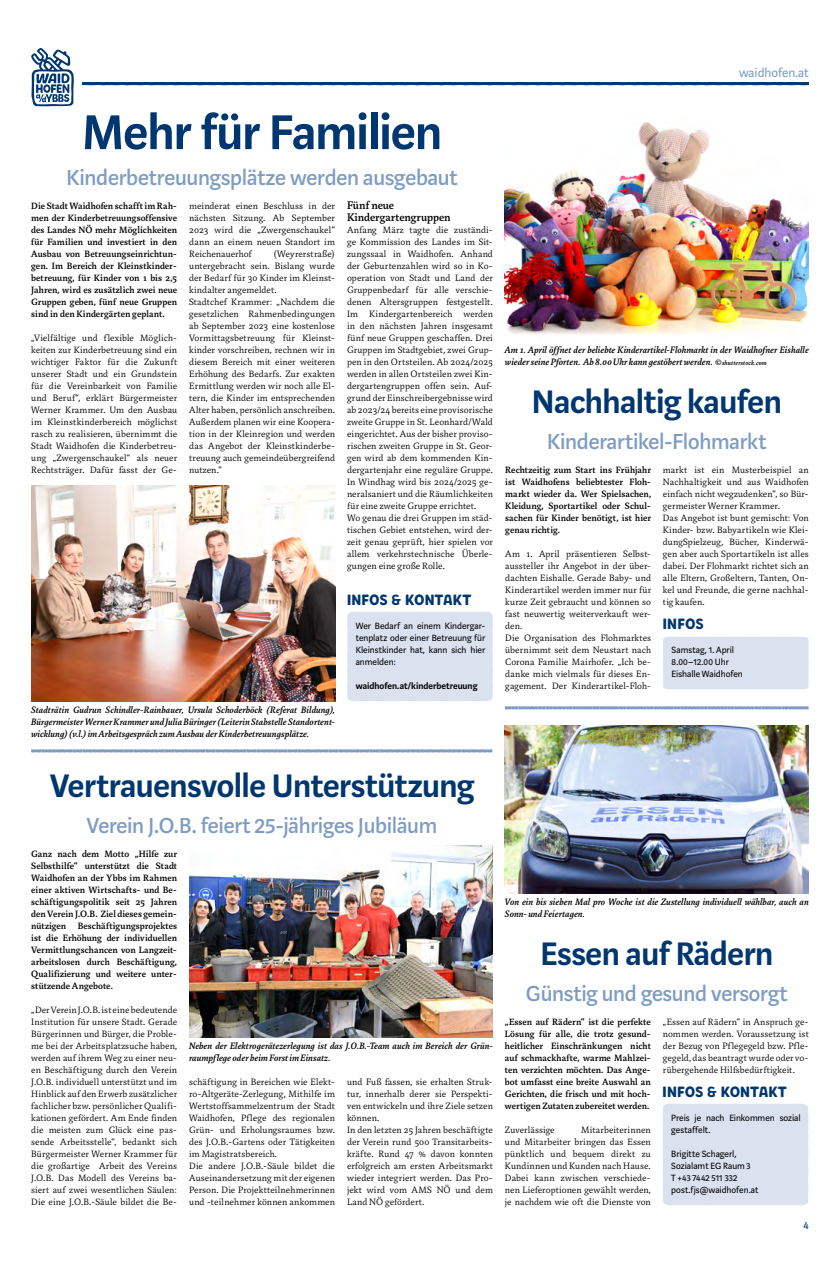
<style>
.page{position:relative;width:840px;height:1273px;background:#fff}
.page>*{position:absolute;margin:0;border:0;box-sizing:border-box;transform-origin:0 0}
.t1{font:600 54px "Marat Sans";letter-spacing:-.02em;color:#003770}
.t2{font:600 36px "Marat Sans";letter-spacing:-.01em;color:#003770}
.t3{font:500 24px "Marat Sans";letter-spacing:-.005em;color:#7d9cc4}
.t4{font:16px "Andri";color:#003770}
.t5{font:14px "Marat Sans";color:#7d9cc4}
.t6{font:500 12px/12px "Marat";color:#000}
.t7{font:12px "Marat Sans";color:#003770}
.t8{font:300 10px/12px "Marat";letter-spacing:.01em;color:#000}
.t9{font:500 10px/12px "Marat";letter-spacing:.005em;color:#000;text-align:justify}
.t10{font:italic 500 10px/12px "Marat";letter-spacing:.005em;color:#000}
.t11{font:10px/12px "Marat Sans";color:#000}
.t12{font:600 10px "Marat Sans";color:#000}
.s1{font-size:7px}
</style>
<div class="page">
<svg style="left:82px;top:82px;width:726px;height:3px;background:#033971"></svg>
<svg style="left:31px;top:48px;width:43px;height:58px"></svg>
<img style="left:189px;top:845px;width:303px;height:192px">
<svg style="left:31px;top:749px;width:461px;height:4px;background:#9fb6d3"></svg>
<img style="left:504px;top:122px;width:304px;height:213px">
<img style="left:31px;top:485px;width:304px;height:216px">
<img style="left:504px;top:725px;width:304px;height:168px">
<div style="left:663px;top:637px;width:145px;height:52px;background:#dae1ef"></div>
<div style="left:662px;top:1103px;width:146px;height:102px;background:#dae1ef"></div>
<div style="left:347px;top:612px;width:145px;height:89px;background:#dae1ef"></div>
<svg style="left:505px;top:706px;width:303px;height:3px"></svg>
<h3 class="t5" style="left:738px;top:65px;width:71px">waidhofen.at</h3>
<h1 class="t1" style="left:82px;top:104px;width:361px">Mehr für Familien</h1>
<h3 class="t3" style="left:66px;top:165px;width:392px">Kinderbetreuungsplätze werden ausgebaut</h3>
<p class="t9" style="left:31px;top:200px;width:147px">Die Stadt Waidhofen schafft im Rah&shy;men der Kinderbetreuungsoffensive des Landes NÖ mehr Möglichkeiten für Familien und investiert in den Ausbau von Betreuungseinrichtun&shy;gen. Im Bereich der Kleinstkinder&shy;betreuung, für Kinder von 1 bis 2,5<br>Jahren, wird es zusätzlich zwei neue Gruppen geben, fünf neue Gruppen sind in den Kindergärten geplant.</p>
<p class="t8" style="left:31px;top:332px;width:147px;text-align:justify">„Vielfältige und flexible Möglich&shy;keiten zur Kinderbetreuung sind ein wichtiger Faktor für die Zukunft unserer Stadt und ein Grundstein für die Vereinbarkeit von Familie und Beruf“, erklärt Bürgermeister Werner Krammer. Um den Ausbau im Kleinstkinderbereich möglichst rasch zu realisieren, übernimmt die Stadt Waidhofen die Kinderbetreu&shy;ung „Zwergenschaukel“ als neuer Rechtsträger. Dafür fasst der Ge-</p>
<p class="t8" style="left:189px;top:200px;width:147px;text-align:justify">meinderat einen Beschluss in der nächsten Sitzung. Ab September 2023 wird die „Zwergenschaukel“ dann an einem neuen Standort im Reichenauerhof</p>
<p class="t8" style="left:189px;top:248px;width:147px;text-indent:84px">(Weyrerstraße) untergebracht sein. Bislang wurde der Bedarf für 30 Kinder im Kleinst&shy;kindalter angemeldet.<br>Stadtchef Krammer: „Nachdem die gesetzlichen Rahmenbedingungen ab September 2023 eine kostenlose<br>Vormittagsbetreuung für Kleinst&shy;kinder vorschreiben, rechnen wir in diesem Bereich mit einer weiteren<br>Erhöhung des Bedarfs. Zur exakten<br>Ermittlung werden wir noch alle El&shy;tern, die Kinder im entsprechenden<br>Alter haben, persönlich anschreiben.<br>Außerdem planen wir eine Koopera&shy;tion in der Kleinregion und werden das Angebot der Kleinstkinderbe&shy;treuung auch gemeindeübergreifend nutzen.“</p>
<p class="t10" style="left:31px;top:704px;width:305px;text-align:justify">Stadträtin Gudrun Schindler-Rainbauer, Ursula Schoderböck (Referat Bildung), Bürgermeister Werner Krammer und Julia Büringer (Leiterin Stabstelle Standortent&shy;wicklung) (v.l.) im Arbeitsgespräch zum Ausbau der Kinderbetreuungsplätze.</p>
<p class="t6" style="left:347px;top:200px;width:105px">Fünf neue<br>Kindergartengruppen</p>
<p class="t8" style="left:347px;top:224px;width:147px">Anfang März tagte die zuständi&shy;ge Kommission des Landes im Sit&shy;zungssaal in Waidhofen. Anhand der Geburtenzahlen wird so in Ko&shy;operation von Stadt und Land der Gruppenbedarf für alle verschie&shy;denen Altersgruppen festgestellt.<br>Im Kindergartenbereich werden in den nächsten Jahren insgesamt fünf neue Gruppen geschaffen. Drei Gruppen im Stadtgebiet, zwei Grup&shy;pen in den Ortsteilen. Ab 2024/2025 werden in allen Ortsteilen zwei Kin&shy;dergartengruppen offen sein. Auf&shy;grund der Einschreibergebnisse wird ab 2023/24 bereits eine provisorische zweite Gruppe in St. Leonhard/Wald eingerichtet. Aus der bisher proviso&shy;rischen zweiten Gruppe in St. Geor&shy;gen wird ab dem kommenden Kin&shy;dergartenjahr eine reguläre Gruppe.<br>In Windhag wird bis 2024/2025 ge&shy;neralsaniert und die Räumlichkeiten für eine zweite Gruppe errichtet.<br>Wo genau die drei Gruppen im städ&shy;tischen Gebiet entstehen, wird der&shy;zeit genau geprüft, hier spielen vor allem verkehrstechnische Überle&shy;gungen eine große Rolle.</p>
<h3 class="t4" style="left:347px;top:592px;width:126px">INFOS &amp; KONTAKT</h3>
<p class="t11" style="left:355px;top:620px;width:131px;text-align:justify">Wer Bedarf an einem Kindergar&shy;tenplatz oder einer Betreuung für Kleinstkinder hat, kann sich hier anmelden:</p>
<p class="t12" style="left:355px;top:681px;width:123px">waidhofen.at/kinderbetreuung</p>
<p class="t10" style="left:504px;top:344px;width:305px">Am 1. April öffnet der beliebte Kinderartikel-Flohmarkt in der Waidhofner Eishalle wieder seine Pforten. Ab 8.00 Uhr kann gestöbert werden. ©<span class="s1">shutterstock.com</span></p>
<h2 class="t2" style="left:531px;top:383px;width:251px">Nachhaltig kaufen</h2>
<h3 class="t3" style="left:547px;top:429px;width:221px">Kinderartikel-Flohmarkt</h3>
<p class="t9" style="left:505px;top:464px;width:147px">Rechtzeitig zum Start ins Frühjahr ist Waidhofens beliebtester Floh&shy;markt wieder da. Wer Spielsachen, Kleidung, Sportartikel oder Schul&shy;sachen für Kinder benötigt, ist hier genau richtig.</p>
<p class="t8" style="left:505px;top:548px;width:147px">Am 1. April präsentieren Selbst&shy;aussteller ihr Angebot in der über&shy;dachten Eishalle. Gerade Baby- und<br>Kinderartikel werden immer nur für kurze Zeit gebraucht und können so fast neuwertig weiterverkauft wer&shy;den.<br>Die Organisation des Flohmarktes übernimmt seit dem Neustart nach<br>Corona Familie Mairhofer. „Ich be&shy;danke mich vielmals für dieses En&shy;gagement. Der Kinderartikel-Floh-</p>
<p class="t8" style="left:662px;top:464px;width:147px">markt ist ein Musterbeispiel an Nachhaltigkeit und aus Waidhofen einfach nicht wegzudenken“, so Bür&shy;germeister Werner Krammer.<br>Das Angebot ist bunt gemischt: Von Kinder- bzw. Babyartikeln wie Klei&shy;dungSpielzeug, Bücher, Kinderwä&shy;gen aber auch Sportartikeln ist alles dabei. Der Flohmarkt richtet sich an alle Eltern, Großeltern, Tanten, On&shy;kel und Freunde, die gerne nachhal&shy;tig kaufen.</p>
<h3 class="t4" style="left:662px;top:616px;width:42px">INFOS</h3>
<p class="t11" style="left:671px;top:644px;width:73px">Samstag, 1. April<br>8.00–12.00 Uhr<br>Eishalle Waidhofen</p>
<h2 class="t2" style="left:50px;top:767px;width:425px">Vertrauensvolle Unterstützung</h2>
<h3 class="t3" style="left:87px;top:813px;width:351px">Verein J.O.B. feiert 25-jähriges Jubiläum</h3>
<p class="t9" style="left:31px;top:848px;width:147px">Ganz nach dem Motto „Hilfe zur Selbsthilfe“ unterstützt die Stadt Waidhofen an der Ybbs im Rahmen einer aktiven Wirtschafts- und Be&shy;schäftigungspolitik seit 25 Jahren den Verein J.O.B. Ziel dieses gemein&shy;nützigen Beschäftigungsprojektes ist die Erhöhung der individuellen Vermittlungschancen von Langzeit&shy;arbeitslosen durch Beschäftigung, Qualifizierung und weitere unter&shy;stützende Angebote.</p>
<p class="t8" style="left:31px;top:1004px;width:147px;text-align:justify">„Der Verein J.O.B. ist eine bedeutende Institution für unsere Stadt. Gerade Bürgerinnen und Bürger, die Proble&shy;me bei der Arbeitsplatzsuche haben, werden auf ihrem Weg zu einer neu&shy;en Beschäftigung durch den Verein J.O.B. individuell unterstützt und im Hinblick auf den Erwerb zusätzlicher fachlicher bzw. persönlicher Qualifi&shy;kationen gefördert. Am Ende finden die meisten zum Glück eine pas&shy;sende Arbeitsstelle“, bedankt sich Bürgermeister Werner Krammer für die großartige Arbeit des Vereins J.O.B. Das Modell des Vereins ba&shy;siert auf zwei wesentlichen Säulen:<br>Die eine J.O.B.-Säule bildet die Be-</p>
<p class="t10" style="left:189px;top:1040px;width:305px">Neben der Elektrogerätezerlegung ist das J.O.B.-Team auch im Bereich der Grün&shy;raumpflege oder beim Forst im Einsatz.</p>
<p class="t8" style="left:189px;top:1076px;width:147px">schäftigung in Bereichen wie Elekt&shy;ro-Altgeräte-Zerlegung, Mithilfe im Wertstoffsammelzentrum der Stadt Waidhofen, Pflege des regionalen Grün- und Erholungsraumes bzw. des J.O.B.-Gartens oder Tätigkeiten im Magistratsbereich.<br>Die andere J.O.B.-Säule bildet die Auseinandersetzung mit der eigenen Person. Die Projektteilnehmerinnen und -teilnehmer können ankommen</p>
<p class="t8" style="left:347px;top:1076px;width:147px">und Fuß fassen, sie erhalten Struk&shy;tur, innerhalb derer sie Perspekti&shy;ven entwickeln und ihre Ziele setzen können.<br>In den letzten 25 Jahren beschäftigte der Verein rund 500 Transitarbeits&shy;kräfte. Rund 47 % davon konnten erfolgreich am ersten Arbeitsmarkt wieder integriert werden. Das Pro&shy;jekt wird vom AMS NÖ und dem<br>Land NÖ gefördert.</p>
<p class="t10" style="left:504px;top:896px;width:305px">Von ein bis sieben Mal pro Woche ist die Zustellung individuell wählbar, auch an<br>Sonn- und Feiertagen.</p>
<h2 class="t2" style="left:540px;top:935px;width:234px">Essen auf Rädern</h2>
<h3 class="t3" style="left:525px;top:981px;width:263px">Günstig und gesund versorgt</h3>
<p class="t9" style="left:504px;top:1016px;width:147px">„Essen auf Rädern“ ist die perfekte Lösung für alle, die trotz gesund&shy;heitlicher Einschränkungen nicht auf schmackhafte, warme Mahlzei&shy;ten verzichten möchten. Das Ange&shy;bot umfasst eine breite Auswahl an Gerichten, die frisch und mit hoch&shy;wertigen Zutaten zubereitet werden.</p>
<p class="t8" style="left:504px;top:1124px;width:51px">Zuverlässige</p>
<p class="t8" style="left:504px;top:1124px;width:147px;text-align:justify;text-indent:76px">Mitarbeiterinnen und Mitarbeiter bringen das Essen pünktlich und bequem direkt zu Kundinnen und Kunden nach Hause.<br>Dabei kann zwischen verschiede&shy;nen Lieferoptionen gewählt werden, je nachdem wie oft die Dienste von</p>
<p class="t8" style="left:662px;top:1016px;width:147px;text-align:justify">„Essen auf Rädern“ in Anspruch ge&shy;nommen werden. Voraussetzung ist der Bezug von Pflegegeld bzw. Pfle&shy;gegeld, das beantragt wurde oder vo&shy;rübergehende Hilfsbedürftigkeit.</p>
<h3 class="t4" style="left:662px;top:1084px;width:126px">INFOS &amp; KONTAKT</h3>
<p class="t11" style="left:671px;top:1112px;width:131px">Preis je nach Einkommen sozial gestaffelt.</p>
<p class="t11" style="left:671px;top:1148px;width:89px">Brigitte Schagerl,<br>Sozialamt EG Raum 3<br>T +43 7442 511 332 post.fjs@waidhofen.at</p>
<p class="t7" style="left:803px;top:1219px;width:7px">4</p>
</div>
